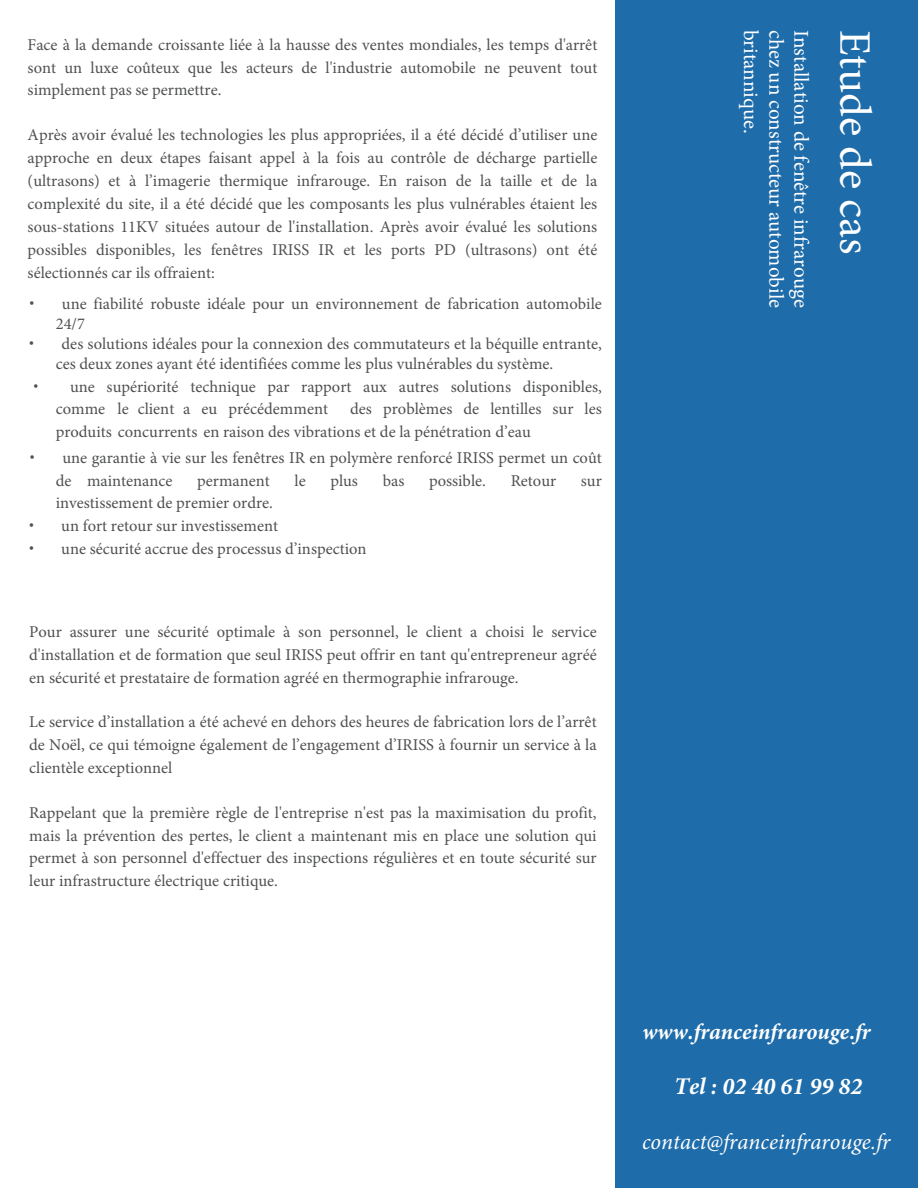
<style>
.page{position:relative;width:918px;height:1188px;background:#fff}
.page>*{position:absolute;margin:0;border:0;box-sizing:border-box;transform-origin:0 0}
.t1{font:45px "Minion Pro";color:#fff}
.t2{font:italic 700 24px "Minion Pro";color:#fff}
.t3{font:italic 22.5px "Minion Pro";color:#fff}
.t4{font:italic 700 22.5px "Minion Pro";color:#fff}
.t5{font:21px "Minion Pro";color:#fff}
.Body_Text_10pt{font:16.5px/23.1px "Minion Pro";color:#4f5050;text-align:justify}
.s1{font-family:"Roboto"}
</style>
<div class="page">
<div style="left:615px;top:0;width:303px;height:1188px;background:#1e6ca9"></div>
<p class="Body_Text_10pt" style="left:28px;top:33px;width:571px">Face à la demande croissante liée à la hausse des ventes mondiales, les temps d'arrêt sont un luxe coûteux que les acteurs de l'industrie automobile ne peuvent tout simplement pas se permettre.</p>
<p class="Body_Text_10pt" style="left:28px;top:123px;width:571px">Après avoir évalué les technologies les plus appropriées, il a été décidé d’utiliser une approche en deux étapes faisant appel à la fois au contrôle de décharge partielle (ultrasons) et à l’imagerie thermique infrarouge. En raison de la taille et de la complexité du site, il a été décidé que les composants les plus vulnérables étaient les sous-stations 11KV situées autour de l'installation. Après avoir évalué les solutions possibles disponibles, les fenêtres IRISS IR et les ports PD (ultrasons) ont été sélectionnés car ils offraient:</p>
<p class="Body_Text_10pt" style="left:56px;top:294px;width:548px;line-height:19.8px;text-indent:-27px"><span class="s1">•</span> une fiabilité robuste idéale pour un environnement de fabrication automobile<br>24/7</p>
<p class="Body_Text_10pt" style="left:56px;top:334px;width:548px;line-height:19.8px;text-indent:-27px"><span class="s1">•</span> des solutions idéales pour la connexion des commutateurs et la béquille entrante, ces deux zones ayant été identifiées comme les plus vulnérables du système.</p>
<p class="Body_Text_10pt" style="left:56px;top:375px;width:548px;line-height:22.6px;text-indent:-23px"><span class="s1">•</span> une supériorité technique par rapport aux autres solutions disponibles, comme le client a eu précédemment</p>
<p class="Body_Text_10pt" style="left:56px;top:398px;width:548px;line-height:22.6px;text-indent:295px">des problèmes de lentilles sur les produits concurrents en raison des vibrations et de la pénétration d’eau</p>
<p class="Body_Text_10pt" style="left:56px;top:446px;width:548px;line-height:22.6px;text-indent:-26px"><span class="s1">•</span> une garantie à vie sur les fenêtres IR en polymère renforcé IRISS permet un coût de maintenance</p>
<p class="Body_Text_10pt" style="left:197px;top:469px;width:74px">permanent</p>
<p class="Body_Text_10pt" style="left:295px;top:469px;width:13px">le</p>
<p class="Body_Text_10pt" style="left:330px;top:469px;width:29px">plus</p>
<p class="Body_Text_10pt" style="left:383px;top:469px;width:23px">bas</p>
<p class="Body_Text_10pt" style="left:429px;top:469px;width:58px">possible.</p>
<p class="Body_Text_10pt" style="left:511px;top:469px;width:47px">Retour</p>
<p class="Body_Text_10pt" style="left:581px;top:469px;width:22px">sur</p>
<p class="Body_Text_10pt" style="left:56px;top:491px;width:219px">investissement de premier ordre.</p>
<p class="Body_Text_10pt" style="left:29px;top:514px;width:251px"><span class="s1">•</span> un fort retour sur investissement</p>
<p class="Body_Text_10pt" style="left:29px;top:537px;width:339px"><span class="s1">•</span> une sécurité accrue des processus d’inspection</p>
<p class="Body_Text_10pt" style="left:29px;top:620px;width:569px">Pour assurer une sécurité optimale à son personnel, le client a choisi le service d'installation et de formation que seul IRISS peut offrir en tant qu'entrepreneur agréé en sécurité et prestataire de formation agréé en thermographie infrarouge.</p>
<p class="Body_Text_10pt" style="left:29px;top:711px;width:569px">Le service d’installation a été achevé en dehors des heures de fabrication lors de l’arrêt de Noël, ce qui témoigne également de l’engagement d’IRISS à fournir un service à la clientèle exceptionnel</p>
<p class="Body_Text_10pt" style="left:29px;top:801px;width:569px">Rappelant que la première règle de l'entreprise n'est pas la maximisation du profit, mais la prévention des pertes, le client a maintenant mis en place une solution qui permet à son personnel d'effectuer des inspections régulières et en toute sécurité sur leur infrastructure électrique critique.</p>
<p class="t5" style="left:765px;top:30px;width:105px;rotate:90deg">britannique.</p>
<p class="t5" style="left:790px;top:30px;width:279px;rotate:90deg">chez un constructeur automobile</p>
<p class="t5" style="left:815px;top:30px;width:279px;rotate:90deg">Installation de fenêtre infrarouge</p>
<h1 class="t1" style="left:885px;top:30px;width:226px;rotate:90deg">Etude de cas</h1>
<h3 class="t4" style="left:642px;top:1016px;width:230px">www.franceinfrarouge.fr</h3>
<h2 class="t2" style="left:674px;top:1069px;width:190px">Tel : 02 40 61 99 82</h2>
<h3 class="t3" style="left:642px;top:1126px;width:250px">contact@franceinfrarouge.fr</h3>
</div>
